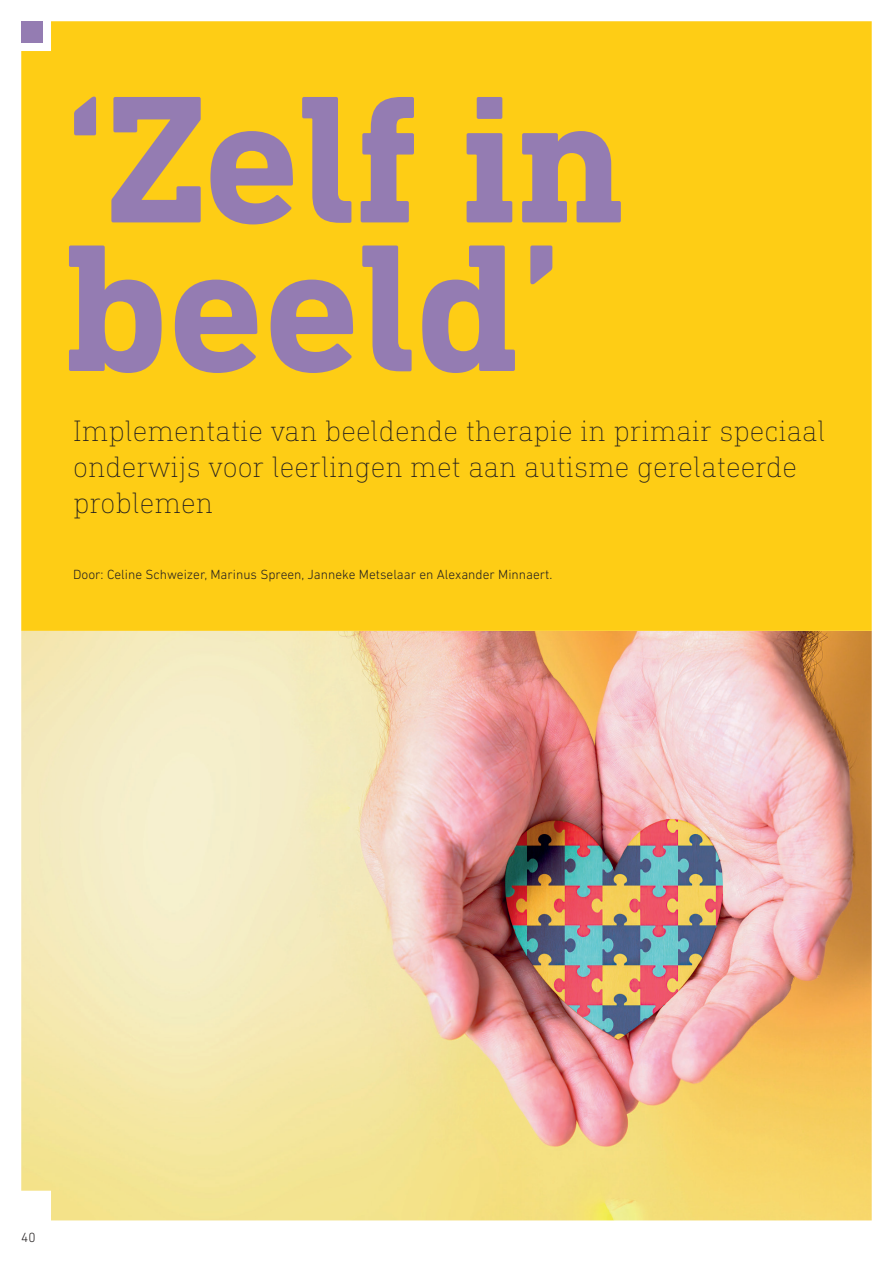
<style>
.page{position:relative;width:893px;height:1263px;background:#fff}
.page>*{position:absolute;margin:0;border:0;box-sizing:border-box;transform-origin:0 0}
.t1{font:700 184.5px/148.5px "DIN Next Slab Pro";color:#947cb2}
.t2{font:200 30px/36px "DIN Next Slab Pro";color:#231f20}
.t3{font:300 13.5px "DIN Next LT Pro";color:#231f20}
</style>
<div class="page">
<img style="left:21px;top:631px;width:851px;height:589px">
<div style="left:21px;top:21px;width:851px;height:610px;background:#fecd15"></div>
<div style="left:21px;top:21px;width:22px;height:22px;background:#947cb2"></div>
<h1 class="t1" style="left:64px;top:85px;width:563px">‘Zelf in beeld’</h1>
<p class="t2" style="left:73px;top:413px;width:754px">Implementatie van beeldende therapie in primair speciaal onderwijs voor leerlingen met aan autisme gerelateerde problemen</p>
<p class="t3" style="left:73px;top:567px;width:481px">Door: Celine Schweizer, Marinus Spreen, Janneke Metselaar en Alexander Minnaert.</p>
<p class="t3" style="left:21px;top:1229px;width:16px">40</p>
</div>
